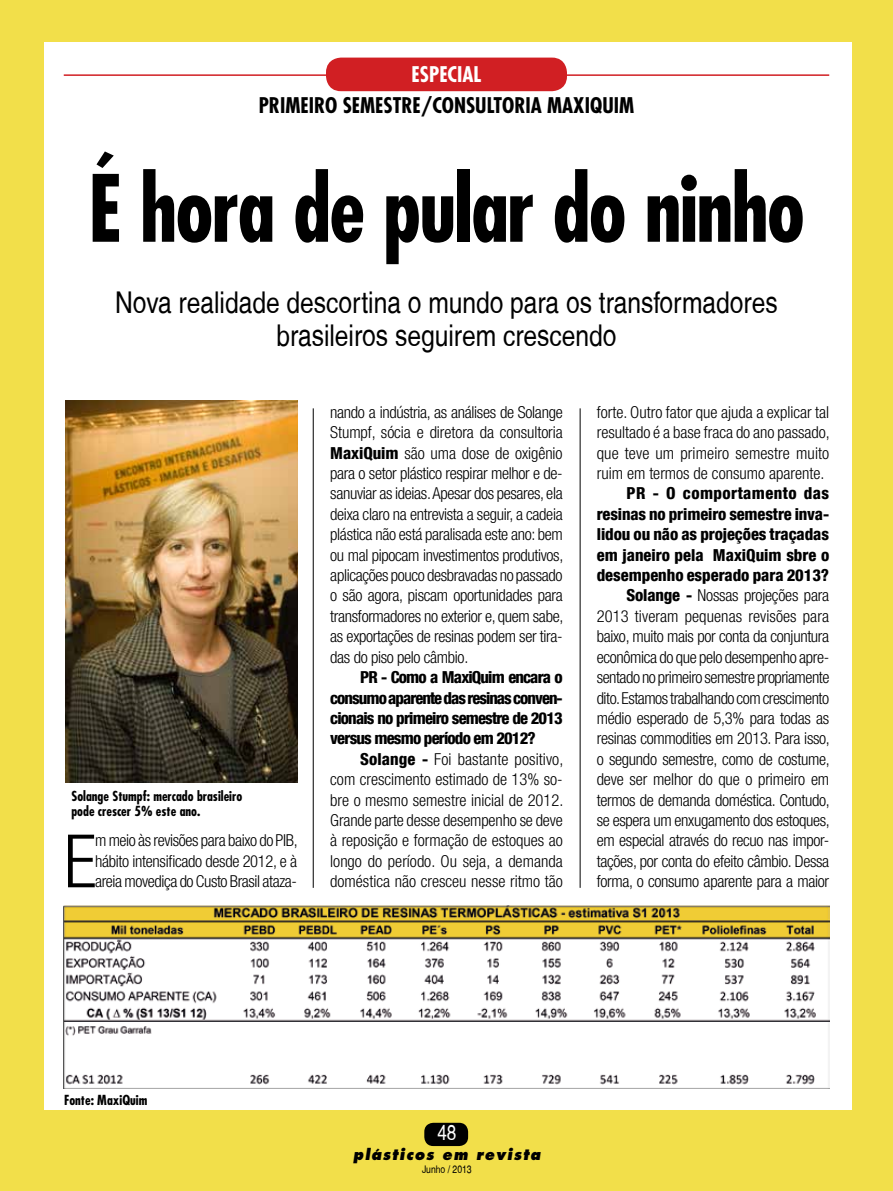
<style>
.page{position:relative;width:893px;height:1191px;background:#f2df4a}
.page>*{position:absolute;margin:0;border:0;box-sizing:border-box;transform-origin:0 0}
.t1{font:700 condensed 90px "Futura";letter-spacing:-.02em;color:#000}
.t2{font:300 condensed 73.65px "Helvetica Neue LT Com";color:#000}
.t3{font:condensed 30px/33px "Helvetica";color:#000;text-align:center}
.t4{font:700 condensed 21px "Futura";color:#000}
.t5{font:700 condensed 21px "Futura";color:#fff}
.t6{font:condensed 21px "Helvetica";color:#fff}
.t7{font:300 condensed 16.5px/20.4px "Helvetica Neue LT Com";letter-spacing:-.02em;color:#000;text-align:justify}
.t8{font:800 condensed 16.5px/20.4px "Helvetica Neue LT Com";letter-spacing:-.05em;color:#000;text-align:justify}
.t9{font:italic 800 15px "Futura";letter-spacing:.09em;color:#000;scale:.95 1}
.t10{font:700 condensed 13.5px/15px "Futura";color:#000}
.t11{font:condensed 10.5px "Helvetica";color:#000}
.s1{font-weight:800}
</style>
<div class="page">
<div style="left:44px;top:43px;width:808px;height:1067px;background:#fff"></div>
<hr style="left:64px;top:74px;width:765px;height:2px;background:#d11f23">
<div style="left:326px;top:58px;width:241px;height:33px;background:#d11f23;border-radius:15px"></div>
<div style="left:424px;top:1122px;width:44px;height:24px;background:#000;border-radius:9px"></div>
<img style="left:64px;top:905px;width:765px;height:183px">
<img style="left:66px;top:400px;width:231px;height:382px">
<hr style="left:313px;top:408px;width:1px;height:480px;background:#000">
<hr style="left:580px;top:408px;width:1px;height:480px;background:#000">
<p class="t5" style="left:412px;top:61px;width:37px">ESPECIAL</p>
<p class="t5" style="left:415px;top:61px;width:64px">sensor</p>
<p class="t4" style="left:378px;top:92px;width:138px">ricardo fasolo</p>
<p class="t5" style="left:420px;top:62px;width:63px">S CIAL</p>
<p class="t4" style="left:259px;top:92px;width:11px">primeiro</p>
<p class="t4" style="left:343px;top:92px;width:11px">semestre</p>
<p class="t4" style="left:421px;top:92px;width:76px">/consultoria</p>
<p class="t4" style="left:547px;top:92px;width:78px">maxiquim</p>
<h1 class="t1" style="left:88px;top:150px;width:718px">É hora de pular do ninho</h1>
<h3 class="t3" style="left:115px;top:286px;width:664px">Nova realidade descortina o mundo para os transformadores brasileiros seguirem crescendo</h3>
<p class="t10" style="left:71px;top:788px;width:172px">Solange Stumpf: mercado brasileiro pode crescer 5% este ano.</p>
<h2 class="t2" style="left:64px;top:819px;width:34px">E</h2>
<p class="t7" style="left:95px;top:830px;width:204px">m meio às revisões para baixo do PIB, hábito intensificado desde 2012, e à areia movediça do Custo Brasil ataza-</p>
<p class="t7" style="left:330px;top:401px;width:235px">nando a indústria, as análises de Solange Stumpf, sócia e diretora da consultoria <span class="s1">MaxiQuim</span> são uma dose de oxigênio para o setor plástico respirar melhor e de&shy;sanuviar as ideias. Apesar dos pesares, ela deixa claro na entrevista a seguir, a cadeia plástica não está paralisada este ano: bem ou mal pipocam investimentos produtivos, aplicações pouco desbravadas no passado o são agora, piscam oportunidades para transformadores no exterior e, quem sabe, as exportações de resinas podem ser tira&shy;das do piso pelo câmbio.</p>
<p class="t8" style="left:330px;top:667px;width:234px;text-indent:30px">PR - Como a MaxiQuim encara o consumo aparente das resinas conven&shy;cionais no primeiro semestre de 2013 versus mesmo período em 2012?</p>
<p class="t7" style="left:330px;top:748px;width:235px;text-indent:30px"><span class="s1">Solange -</span> Foi bastante positivo, com crescimento estimado de 13% so&shy;bre o mesmo semestre inicial de 2012.<br>Grande parte desse desempenho se deve à reposição e formação de estoques ao longo do período. Ou seja, a demanda doméstica não cresceu nesse ritmo tão</p>
<p class="t7" style="left:597px;top:401px;width:235px">forte. Outro fator que ajuda a explicar tal resultado é a base fraca do ano passado, que teve um primeiro semestre muito ruim em termos de consumo aparente.</p>
<p class="t7" style="left:597px;top:483px;width:235px;text-align:right"><span class="s1">PR - O comportamento das resinas no primeiro semestre inva&shy;lidou ou não as projeções traçadas em janeiro pela MaxiQuim sbre o desempenho esperado para 2013?<br>Solange -</span> Nossas projeções para 2013 tiveram pequenas revisões para baixo, muito mais por conta da conjuntura econômica do que pelo desempenho apre&shy;sentado no primeiro semestre propriamente dito. Estamos trabalhando com crescimento médio esperado de 5,3% para todas as resinas commodities em 2013. Para isso, o segundo semestre, como de costume, deve ser melhor do que o primeiro em termos de demanda doméstica. Contudo, se espera um enxugamento dos estoques, em especial através do recuo nas impor&shy;tações, por conta do efeito câmbio. Dessa forma, o consumo aparente para a maior</p>
<p class="t10" style="left:64px;top:1092px;width:85px">Fonte: MaxiQuim</p>
<p class="t6" style="left:437px;top:1122px;width:21px">48</p>
<p class="t9" style="left:353px;top:1145px;width:199px">plásticos em revista</p>
<p class="t9" style="left:353px;top:1147px;width:199px">plásticos em revista</p>
<p class="t11" style="left:422px;top:1162px;width:51px">Junho / 2013</p>
<p class="t11" style="left:414px;top:1164px;width:67px">Novembro / 2011</p>
</div>
